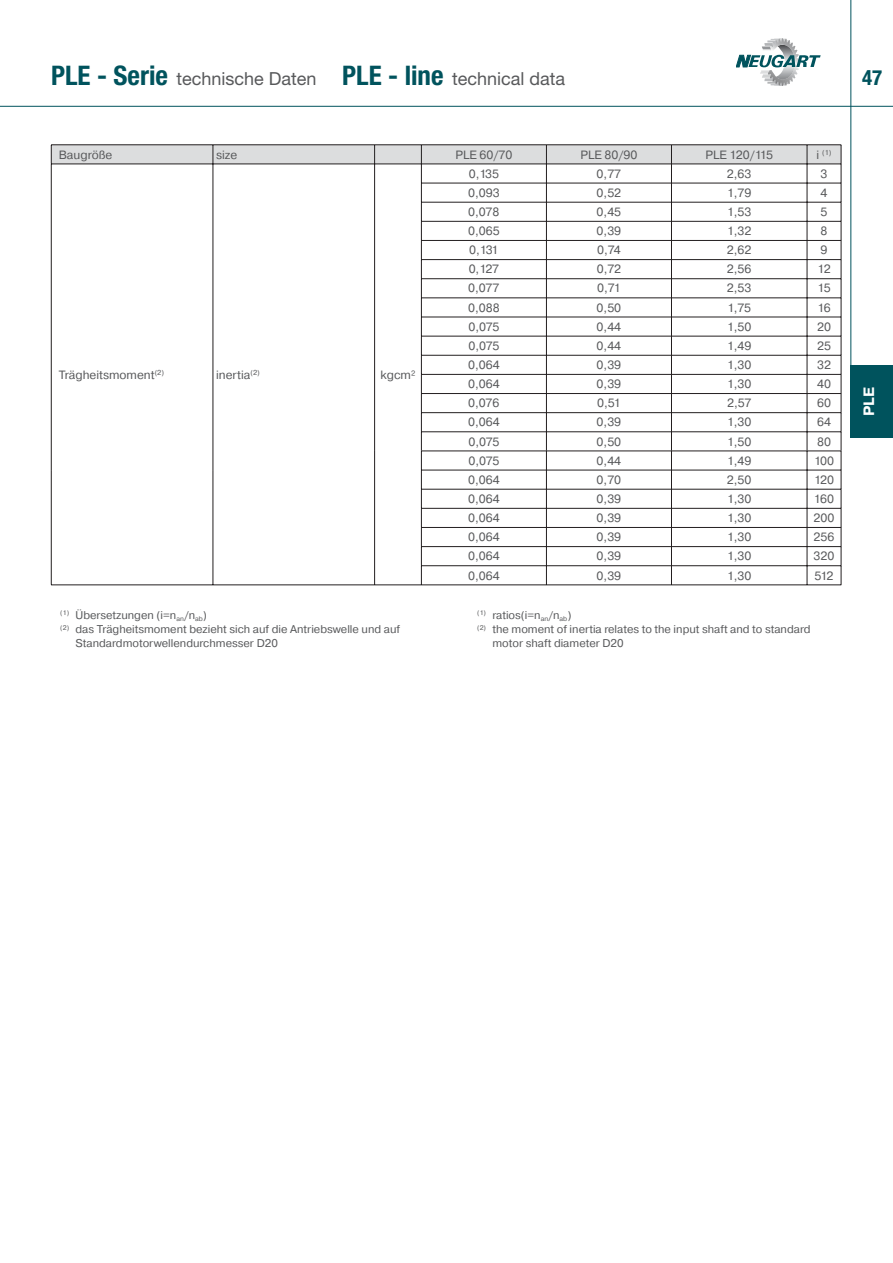
<style>
.page{position:relative;width:893px;height:1263px;background:#fff}
.page>*{position:absolute;margin:0;border:0;box-sizing:border-box;transform-origin:0 0}
.t1{font:700 condensed 21px "Helvetica Neue LT Std";color:#00535d}
.t2{font:18px "Helvetica Neue LT Std";color:#58595b}
.t3{font:700 15px "Pragmatica";color:#fff}
.t4{font:12px "Pragmatica";color:#58595b}
.t5{font:12px "Pragmatica";letter-spacing:-.035em;color:#58595b}
.t6{font:11.25px "Pragmatica";color:#58595b}
.t7{font:7.2px "Pragmatica";color:#58595b}
.s1{font-weight:700;font-stretch:condensed;font-size:27px;color:#00535d}
.s2{font-size:12px}
</style>
<div class="page">
<hr style="left:0;top:106px;width:892px;height:1px;background:#00535d">
<svg style="left:736px;top:38px;width:84px;height:48px"></svg>
<hr style="left:850px;top:0;width:1px;height:438px;background:#00535d">
<div style="left:850px;top:366px;width:42px;height:72px;background:#00535d"></div>
<svg style="left:51px;top:145px;width:790px;height:440px"></svg>
<hr style="left:51px;top:585px;width:790px;height:1px;background:#231f20">
<p class="t2" style="left:51px;top:72px;width:515px"><span class="s1">PLE - Serie</span> technische Daten <span class="s1">PLE - line</span> technical data</p>
<p class="t4" style="left:59px;top:150px;width:55px">Baugröße</p>
<p class="t4" style="left:216px;top:150px;width:23px">size</p>
<p class="t4" style="left:455px;top:150px;width:59px">PLE 60/70</p>
<p class="t4" style="left:580px;top:150px;width:59px">PLE 80/90</p>
<p class="t5" style="left:705px;top:150px;width:69px">PLE 120/115</p>
<p class="t7" style="left:816px;top:149px;width:16px"><span class="s2">i</span> (1)</p>
<p class="t4" style="left:59px;top:370px;width:107px">Trägheitsmoment<sup>(2)</sup></p>
<p class="t4" style="left:216px;top:370px;width:45px">inertia<sup>(2)</sup></p>
<p class="t4" style="left:380px;top:370px;width:36px">kgcm²</p>
<p class="t6" style="left:60px;top:611px;width:148px"><sup>(1)</sup> Übersetzungen (i=n<sub>an</sub>/n<sub>ab</sub>)</p>
<p class="t6" style="left:60px;top:625px;width:341px"><sup>(2)</sup> das Trägheitsmoment bezieht sich auf die Antriebswelle und auf</p>
<p class="t6" style="left:75px;top:639px;width:204px">Standardmotorwellendurchmesser D20</p>
<p class="t4" style="left:468px;top:169px;width:32px">0,135</p>
<p class="t4" style="left:596px;top:169px;width:26px">0,77</p>
<p class="t4" style="left:727px;top:169px;width:26px">2,63</p>
<p class="t4" style="left:820px;top:169px;width:8px">3</p>
<p class="t4" style="left:468px;top:188px;width:33px">0,093</p>
<p class="t4" style="left:596px;top:188px;width:26px">0,52</p>
<p class="t4" style="left:727px;top:188px;width:26px">1,79</p>
<p class="t4" style="left:820px;top:188px;width:8px">4</p>
<p class="t4" style="left:468px;top:207px;width:33px">0,078</p>
<p class="t4" style="left:596px;top:207px;width:26px">0,45</p>
<p class="t4" style="left:727px;top:207px;width:26px">1,53</p>
<p class="t4" style="left:820px;top:207px;width:8px">5</p>
<p class="t4" style="left:468px;top:227px;width:33px">0,065</p>
<p class="t4" style="left:596px;top:227px;width:26px">0,39</p>
<p class="t4" style="left:727px;top:227px;width:26px">1,32</p>
<p class="t4" style="left:820px;top:227px;width:8px">8</p>
<p class="t4" style="left:469px;top:246px;width:31px">0,131</p>
<p class="t4" style="left:597px;top:246px;width:25px">0,74</p>
<p class="t4" style="left:727px;top:246px;width:26px">2,62</p>
<p class="t4" style="left:820px;top:246px;width:8px">9</p>
<p class="t4" style="left:468px;top:265px;width:32px">0,127</p>
<p class="t4" style="left:597px;top:265px;width:26px">0,72</p>
<p class="t4" style="left:727px;top:265px;width:26px">2,56</p>
<p class="t4" style="left:817px;top:265px;width:15px">12</p>
<p class="t4" style="left:468px;top:284px;width:33px">0,077</p>
<p class="t4" style="left:597px;top:284px;width:25px">0,71</p>
<p class="t4" style="left:727px;top:284px;width:26px">2,53</p>
<p class="t4" style="left:817px;top:284px;width:15px">15</p>
<p class="t4" style="left:468px;top:303px;width:33px">0,088</p>
<p class="t4" style="left:596px;top:303px;width:26px">0,50</p>
<p class="t4" style="left:727px;top:303px;width:25px">1,75</p>
<p class="t4" style="left:817px;top:303px;width:15px">16</p>
<p class="t4" style="left:468px;top:322px;width:32px">0,075</p>
<p class="t4" style="left:596px;top:322px;width:26px">0,44</p>
<p class="t4" style="left:727px;top:322px;width:26px">1,50</p>
<p class="t4" style="left:817px;top:322px;width:15px">20</p>
<p class="t4" style="left:468px;top:341px;width:32px">0,075</p>
<p class="t4" style="left:596px;top:341px;width:26px">0,44</p>
<p class="t4" style="left:727px;top:341px;width:26px">1,49</p>
<p class="t4" style="left:817px;top:341px;width:15px">25</p>
<p class="t4" style="left:468px;top:360px;width:33px">0,064</p>
<p class="t4" style="left:596px;top:360px;width:26px">0,39</p>
<p class="t4" style="left:727px;top:360px;width:26px">1,30</p>
<p class="t4" style="left:817px;top:360px;width:15px">32</p>
<p class="t4" style="left:468px;top:380px;width:33px">0,064</p>
<p class="t4" style="left:596px;top:380px;width:26px">0,39</p>
<p class="t4" style="left:727px;top:380px;width:26px">1,30</p>
<p class="t4" style="left:817px;top:380px;width:15px">40</p>
<p class="t4" style="left:468px;top:399px;width:33px">0,076</p>
<p class="t4" style="left:597px;top:399px;width:25px">0,51</p>
<p class="t4" style="left:727px;top:399px;width:26px">2,57</p>
<p class="t4" style="left:817px;top:399px;width:15px">60</p>
<p class="t4" style="left:468px;top:418px;width:33px">0,064</p>
<p class="t4" style="left:596px;top:418px;width:26px">0,39</p>
<p class="t4" style="left:727px;top:418px;width:26px">1,30</p>
<p class="t4" style="left:817px;top:418px;width:15px">64</p>
<p class="t4" style="left:468px;top:437px;width:32px">0,075</p>
<p class="t4" style="left:596px;top:437px;width:26px">0,50</p>
<p class="t4" style="left:727px;top:437px;width:26px">1,50</p>
<p class="t4" style="left:817px;top:437px;width:15px">80</p>
<p class="t4" style="left:468px;top:456px;width:32px">0,075</p>
<p class="t4" style="left:596px;top:456px;width:26px">0,44</p>
<p class="t4" style="left:727px;top:456px;width:26px">1,49</p>
<p class="t4" style="left:814px;top:456px;width:22px">100</p>
<p class="t4" style="left:468px;top:475px;width:33px">0,064</p>
<p class="t4" style="left:596px;top:475px;width:26px">0,70</p>
<p class="t4" style="left:727px;top:475px;width:26px">2,50</p>
<p class="t4" style="left:814px;top:475px;width:22px">120</p>
<p class="t4" style="left:468px;top:494px;width:33px">0,064</p>
<p class="t4" style="left:596px;top:494px;width:26px">0,39</p>
<p class="t4" style="left:727px;top:494px;width:26px">1,30</p>
<p class="t4" style="left:814px;top:494px;width:22px">160</p>
<p class="t4" style="left:468px;top:514px;width:33px">0,064</p>
<p class="t4" style="left:596px;top:514px;width:26px">0,39</p>
<p class="t4" style="left:727px;top:514px;width:26px">1,30</p>
<p class="t4" style="left:813px;top:514px;width:22px">200</p>
<p class="t4" style="left:468px;top:533px;width:33px">0,064</p>
<p class="t4" style="left:596px;top:533px;width:26px">0,39</p>
<p class="t4" style="left:727px;top:533px;width:26px">1,30</p>
<p class="t4" style="left:813px;top:533px;width:22px">256</p>
<p class="t4" style="left:468px;top:552px;width:33px">0,064</p>
<p class="t4" style="left:596px;top:552px;width:26px">0,39</p>
<p class="t4" style="left:727px;top:552px;width:26px">1,30</p>
<p class="t4" style="left:813px;top:552px;width:22px">320</p>
<p class="t4" style="left:468px;top:571px;width:33px">0,064</p>
<p class="t4" style="left:596px;top:571px;width:26px">0,39</p>
<p class="t4" style="left:727px;top:571px;width:26px">1,30</p>
<p class="t4" style="left:814px;top:571px;width:21px">512</p>
<p class="t6" style="left:477px;top:611px;width:96px"><sup>(1)</sup> ratios(i=n<sub>an</sub>/n<sub>ab</sub>)</p>
<p class="t6" style="left:477px;top:625px;width:335px"><sup>(2)</sup> the moment of inertia relates to the input shaft and to standard</p>
<p class="t6" style="left:492px;top:639px;width:133px">motor shaft diameter D20</p>
<p class="t1" style="left:862px;top:70px;width:22px">47</p>
<p class="t3" style="left:863px;top:416px;width:31px;rotate:-90deg">PLE</p>
</div>
